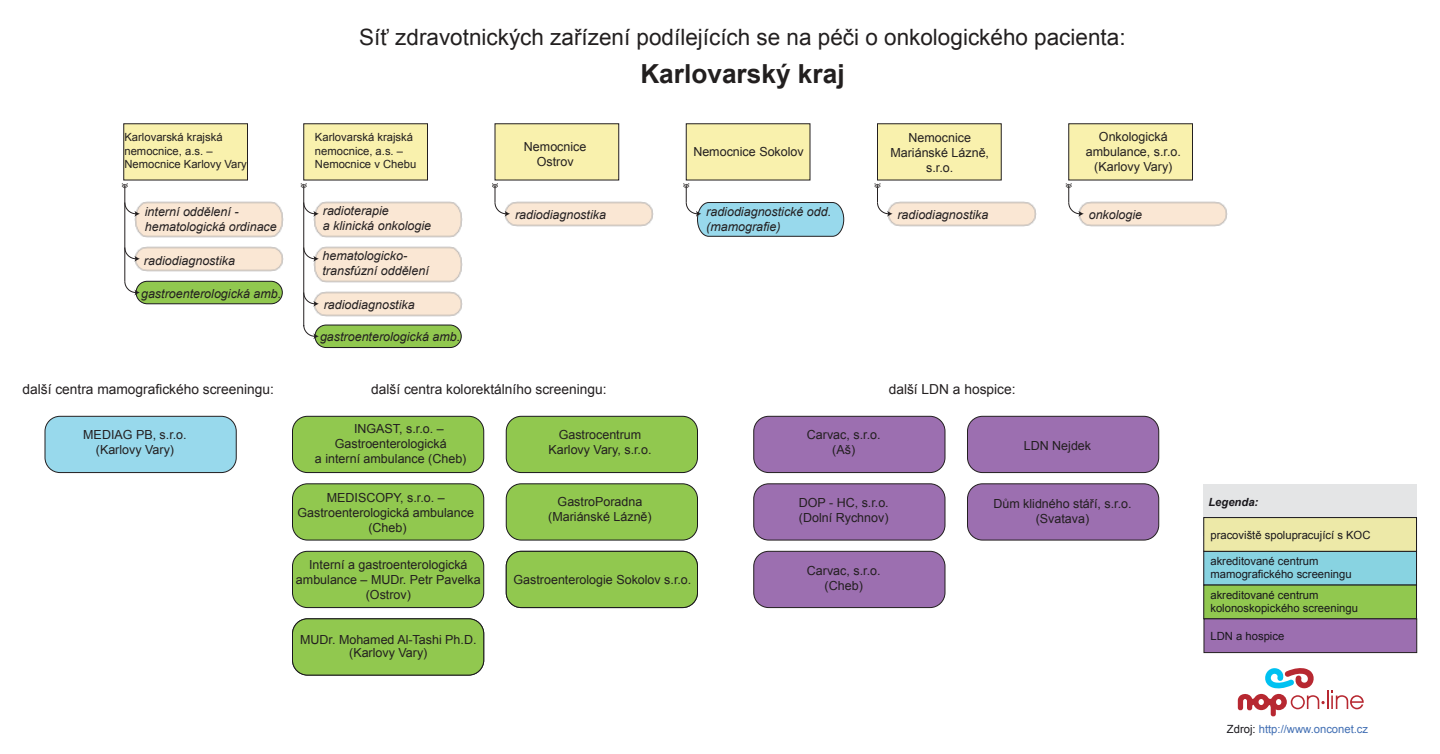
<style>
.page{position:relative;width:1440px;height:754px;background:#fff}
.page>*{position:absolute;margin:0;border:0;box-sizing:border-box;transform-origin:0 0}
.t1{font:700 26.25px "Arial";color:#221f1f}
.t2{font:22.5px "Arial";color:#221f1f}
.t3{font:13.75px "Arial";color:#231f20}
.t4{font:12.5px/15px "Arial";color:#231f20;text-align:center}
.t5{font:italic 12.5px/15px "Arial";color:#231f20}
.t6{font:11.25px/13.5px "Arial";color:#19171c}
.t7{font:11.25px/13.5px "Arial";color:#231f20}
.t8{font:11.25px "Arial";color:#406eb3}
.t9{font:italic 700 11.25px "Arial";color:#19171c}
.s1{color:#18171c}
</style>
<div class="page">
<div style="left:124px;top:124px;width:124px;height:56px;background:#f9f1ad"></div>
<div style="left:495px;top:124px;width:124px;height:56px;background:#f9f1ad"></div>
<div style="left:686px;top:124px;width:124px;height:56px;background:#f9f1ad"></div>
<div style="left:877px;top:124px;width:124px;height:56px;background:#f9f1ad"></div>
<div style="left:1069px;top:124px;width:124px;height:56px;background:#f9f1ad"></div>
<div style="left:1204px;top:484px;width:213px;height:51px;background:#e4e5e6"></div>
<div style="left:1204px;top:551px;width:213px;height:34px;background:#88d3e1;border:1px solid #19171c"></div>
<div style="left:1204px;top:517px;width:213px;height:34px;background:#ede9a8;border:1px solid #19171c"></div>
<svg style="left:1238px;top:668px;width:126px;height:49px"></svg>
<div style="left:1204px;top:585px;width:213px;height:34px;background:#91c84f;border:1px solid #19171c"></div>
<div style="left:1204px;top:619px;width:213px;height:34px;background:#9c6fb0;border:1px solid #231f20"></div>
<div style="left:45px;top:416px;width:191px;height:57px;background:#98d9ec;border:1px solid #231f20;border-radius:15px"></div>
<hr style="left:125px;top:188px;width:1px;height:93px;background:#231f20">
<svg style="left:122px;top:183px;width:6px;height:5px"></svg>
<img style="left:135px;top:201px;width:149px;height:37px">
<svg style="left:124px;top:202px;width:16px;height:15px"></svg>
<img style="left:135px;top:246px;width:149px;height:25px">
<svg style="left:124px;top:247px;width:16px;height:15px"></svg>
<img style="left:505px;top:201px;width:149px;height:25px">
<svg style="left:492px;top:183px;width:18px;height:34px"></svg>
<svg style="left:683px;top:183px;width:161px;height:54px"></svg>
<img style="left:888px;top:201px;width:148px;height:25px">
<svg style="left:875px;top:183px;width:18px;height:34px"></svg>
<img style="left:1079px;top:201px;width:149px;height:25px">
<svg style="left:1066px;top:183px;width:18px;height:34px"></svg>
<div style="left:136px;top:281px;width:146px;height:23px;background:#91c84f;border-radius:11px"></div>
<div style="left:136px;top:281px;width:146px;height:23px;border:1px solid #19171c;border-radius:11px"></div>
<svg style="left:124px;top:281px;width:16px;height:14px"></svg>
<div style="left:292px;top:416px;width:192px;height:57px;background:#91c84f;border:1px solid #19171c;border-radius:15px"></div>
<div style="left:292px;top:484px;width:192px;height:56px;background:#91c84f;border:1px solid #19171c;border-radius:15px"></div>
<div style="left:292px;top:551px;width:192px;height:57px;background:#91c84f;border:1px solid #19171c;border-radius:15px"></div>
<div style="left:506px;top:416px;width:192px;height:57px;background:#91c84f;border:1px solid #19171c;border-radius:15px"></div>
<div style="left:506px;top:484px;width:192px;height:56px;background:#91c84f;border:1px solid #19171c;border-radius:15px"></div>
<div style="left:506px;top:551px;width:192px;height:57px;background:#91c84f;border:1px solid #19171c;border-radius:15px"></div>
<div style="left:754px;top:416px;width:191px;height:57px;background:#9c6fb0;border:1px solid #231f20;border-radius:15px"></div>
<div style="left:754px;top:484px;width:191px;height:56px;background:#9c6fb0;border:1px solid #231f20;border-radius:15px"></div>
<div style="left:754px;top:551px;width:191px;height:57px;background:#9c6fb0;border:1px solid #231f20;border-radius:15px"></div>
<div style="left:967px;top:416px;width:192px;height:57px;background:#9c6fb0;border:1px solid #231f20;border-radius:15px"></div>
<div style="left:967px;top:484px;width:192px;height:56px;background:#9c6fb0;border:1px solid #231f20;border-radius:15px"></div>
<div style="left:304px;top:124px;width:124px;height:56px;background:#f9f1ad"></div>
<hr style="left:303px;top:188px;width:1px;height:138px;background:#231f20">
<svg style="left:301px;top:183px;width:6px;height:5px"></svg>
<img style="left:314px;top:201px;width:149px;height:37px">
<svg style="left:303px;top:202px;width:16px;height:15px"></svg>
<img style="left:314px;top:291px;width:149px;height:25px">
<svg style="left:303px;top:292px;width:16px;height:15px"></svg>
<img style="left:314px;top:246px;width:149px;height:37px">
<svg style="left:303px;top:247px;width:16px;height:15px"></svg>
<div style="left:315px;top:325px;width:146px;height:22px;background:#91c84f;border-radius:11px"></div>
<div style="left:315px;top:325px;width:146px;height:23px;border:1px solid #19171c;border-radius:11px"></div>
<svg style="left:303px;top:324px;width:16px;height:15px"></svg>
<div style="left:292px;top:619px;width:192px;height:56px;background:#91c84f;border:1px solid #19171c;border-radius:15px"></div>
<h2 class="t2" style="left:359px;top:29px;width:768px">Síť zdravotnických zařízení podílejících se na péči o onkologického pacienta:</h2>
<h1 class="t1" style="left:640px;top:63px;width:206px">Karlovarský kraj</h1>
<p class="t4" style="left:524px;top:140px;width:64px">Nemocnice<br>Ostrov</p>
<p class="t4" style="left:1086px;top:130px;width:97px">Onkologická ambulance, s.r.o. (Karlovy Vary)</p>
<p class="t7" style="left:124px;top:132px;width:124px">Karlovarská krajská nemocnice, a.s. –<br>Nemocnice Karlovy Vary</p>
<p class="t4" style="left:890px;top:132px;width:100px">Nemocnice<br>Mariánské Lázně, s.r.o.</p>
<p class="t7" style="left:315px;top:132px;width:103px">Karlovarská krajská nemocnice, a.s. –<br>Nemocnice v Chebu</p>
<p class="t5" style="left:323px;top:204px;width:110px">radioterapie<br>a klinická onkologie</p>
<p class="t4" style="left:693px;top:146px;width:112px">Nemocnice Sokolov</p>
<p class="t5" style="left:145px;top:206px;width:134px">interní oddělení - hematologická ordinace</p>
<p class="t5" style="left:144px;top:254px;width:93px">radiodiagnostika</p>
<p class="t5" style="left:515px;top:208px;width:93px">radiodiagnostika</p>
<p class="t5" style="left:706px;top:206px;width:127px">radiodiagnostické odd. (mamografie)</p>
<p class="t5" style="left:898px;top:208px;width:93px">radiodiagnostika</p>
<p class="t5" style="left:1089px;top:208px;width:55px">onkologie</p>
<p class="t5" style="left:323px;top:249px;width:108px">hematologicko&shy;transfúzní oddělení</p>
<p class="t5" style="left:141px;top:287px;width:142px">gastroenterologická amb.</p>
<p class="t3" style="left:23px;top:384px;width:253px">další centra mamografického screeningu:</p>
<p class="t4" style="left:83px;top:429px;width:105px">MEDIAG PB, s.r.o. (Karlovy Vary)</p>
<p class="t5" style="left:324px;top:298px;width:93px">radiodiagnostika</p>
<p class="t5" style="left:320px;top:331px;width:142px">gastroenterologická amb.</p>
<p class="t3" style="left:371px;top:384px;width:237px">další centra kolorektálního screeningu:</p>
<p class="t4" style="left:354px;top:422px;width:91px">INGAST, s.r.o. –</p>
<p class="t4" style="left:335px;top:437px;width:113px">Gastroenterologická</p>
<p class="t4" style="left:315px;top:452px;width:153px">a interní ambulance (Cheb)</p>
<p class="t4" style="left:298px;top:491px;width:178px">MEDISCOPY, s.r.o. –<br>Gastroenterologická ambulance (Cheb)</p>
<p class="t4" style="left:296px;top:559px;width:186px">Interní a gastroenterologická ambulance – MUDr. Petr Pavelka (Ostrov)</p>
<p class="t4" style="left:300px;top:635px;width:178px;line-height:12.5px">MUDr. Mohamed Al-Tashi Ph.D. (Karlovy Vary)</p>
<p class="t4" style="left:548px;top:428px;width:105px">Gastrocentrum<br>Karlovy Vary, s.r.o.</p>
<p class="t4" style="left:548px;top:496px;width:105px">GastroPoradna (Mariánské Lázně)</p>
<p class="t4" style="left:514px;top:573px;width:179px">Gastroenterologie Sokolov s.r.o.</p>
<p class="t3" style="left:889px;top:384px;width:128px">další LDN a hospice:</p>
<p class="t4" style="left:807px;top:428px;width:75px">Carvac, s.r.o. (Aš)</p>
<p class="t4" style="left:1024px;top:439px;width:69px">LDN Nejdek</p>
<p class="t4" style="left:799px;top:496px;width:92px;text-align:left">DOP - HC, s.r.o. (Dolní Rychnov)</p>
<p class="t4" style="left:807px;top:565px;width:75px">Carvac, s.r.o. (Cheb)</p>
<p class="t4" style="left:993px;top:497px;width:140px">Dům klidného stáří, s.r.o. (Svatava)</p>
<p class="t9" style="left:1208px;top:498px;width:52px">Legenda:</p>
<p class="t6" style="left:1210px;top:529px;width:162px">pracoviště spolupracující s KOC</p>
<p class="t6" style="left:1210px;top:555px;width:143px">akreditované centrum mamografického screeningu</p>
<p class="t6" style="left:1210px;top:589px;width:149px">akreditované centrum kolonoskopického screeningu</p>
<p class="t6" style="left:1211px;top:630px;width:75px">LDN a hospice</p>
<p class="t8" style="left:1227px;top:725px;width:143px"><span class="s1">Zdroj:</span> http://www.onconet.cz</p>
</div>
